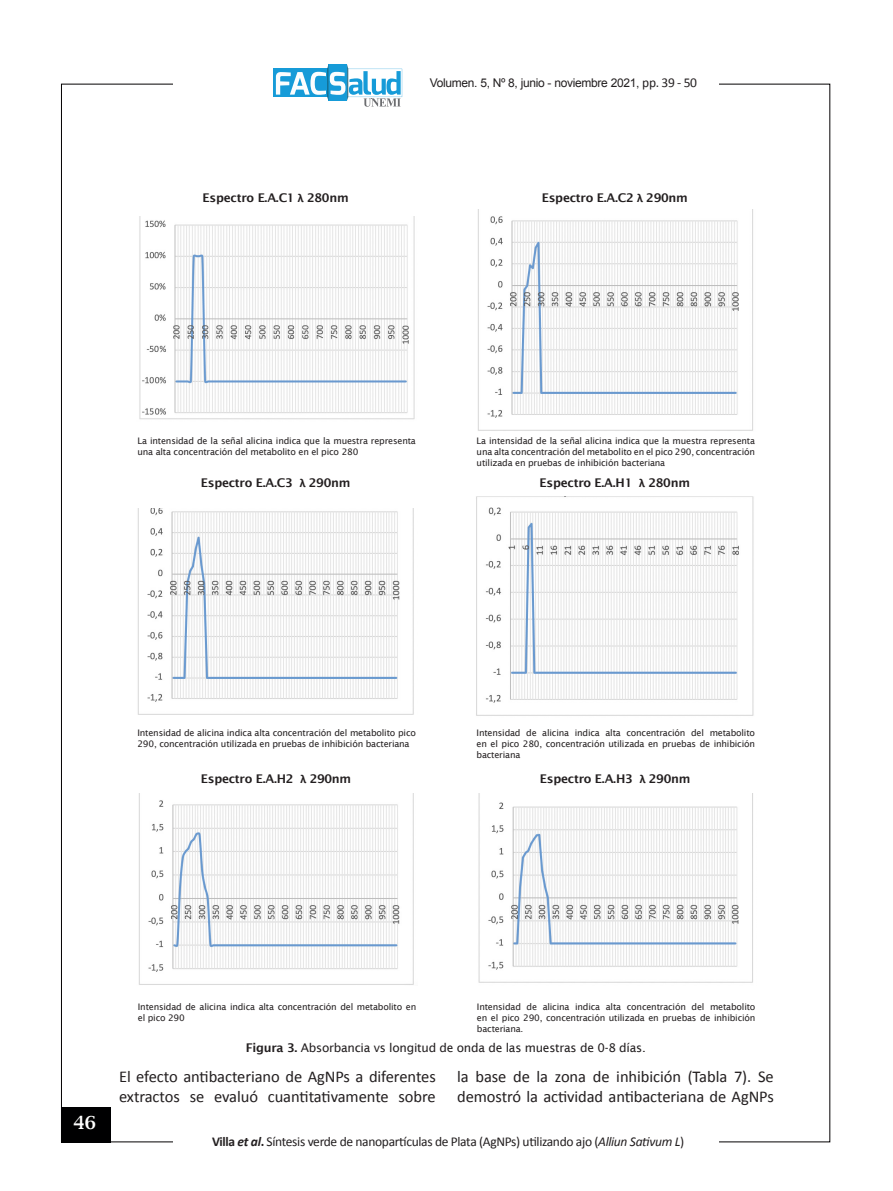
<style>
.page{position:relative;width:893px;height:1191px;background:#fff}
.page>*{position:absolute;margin:0;border:0;box-sizing:border-box;transform-origin:0 0}
.t1{font:600 18px "Lucida Bright";color:#fff}
.t2{font:16.5px/19.5px "Calibri";letter-spacing:-.005em;color:#231f20}
.t3{font:13.5px "Calibri";letter-spacing:-.025em;color:#231f20}
.t4{font:600 12px "Lucida Sans";letter-spacing:-.02em;color:#231f20}
.t5{font:12px "Lucida Sans";letter-spacing:-.02em;color:#231f20}
.t6{font:12px "Arial";letter-spacing:-.025em;color:#231f20}
.t7{font:9px/10.8px "Lucida Sans";letter-spacing:-.02em;color:#231f20;text-align:justify}
.s1{font-family:"Calibri";font-weight:700}
.s2{font-family:"Calibri";font-size:13.5px}
.s3{font-weight:600}
.s4{font-family:"Century Schoolbook";font-weight:700}
.s5{font-weight:700}
.s6{font-weight:700;font-style:italic}
.s7{font-style:italic}
</style>
<div class="page">
<div style="left:61px;top:1107px;width:50px;height:35px;background:#000001"></div>
<svg style="left:273px;top:69px;width:3px;height:28px"></svg>
<svg style="left:276px;top:64px;width:126px;height:43px"></svg>
<img style="left:478px;top:793px;width:275px;height:190px">
<img style="left:139px;top:793px;width:275px;height:192px">
<img style="left:478px;top:209px;width:275px;height:222px">
<img style="left:476px;top:496px;width:278px;height:220px">
<img style="left:139px;top:216px;width:276px;height:204px">
<img style="left:138px;top:508px;width:276px;height:207px">
<h3 class="t4" style="left:203px;top:191px;width:148px">Espectro E.A.C1 <span class="s1">λ</span> 280nm</h3>
<h3 class="t6" style="left:430px;top:75px;width:269px">Volumen. 5, Nº 8, junio - noviembre 2021, <span class="s2">pp. 39 - 50</span></h3>
<h3 class="t4" style="left:542px;top:191px;width:148px">Espectro E.A.C2 <span class="s1">λ</span> 290nm</h3>
<p class="t7" style="left:137px;top:436px;width:280px">La intensidad de la señal alicina indica que la muestra representa una alta concentración del metabolito en el pico 280</p>
<h3 class="t4" style="left:201px;top:476px;width:151px">Espectro E.A.C3 <span class="s1">λ</span> 290nm</h3>
<p class="t7" style="left:477px;top:436px;width:280px">La intensidad de la señal alicina indica que la muestra representa una alta concentración del metabolito en el pico 290, concentración utilizada en pruebas de inhibición bacteriana</p>
<h3 class="t4" style="left:540px;top:476px;width:152px">Espectro E.A.H1 <span class="s1">λ</span> 280nm</h3>
<p class="t7" style="left:137px;top:728px;width:280px">Intensidad de alicina indica alta concentración del metabolito pico<br>290, concentración utilizada en pruebas de inhibición bacteriana</p>
<p class="t7" style="left:477px;top:728px;width:280px">Intensidad de alicina indica alta concentración del metabolito en el pico 280, concentración utilizada en pruebas de inhibición bacteriana</p>
<h3 class="t4" style="left:201px;top:771px;width:152px">Espectro E.A.H2 <span class="s1">λ</span> 290nm</h3>
<h3 class="t4" style="left:540px;top:771px;width:152px">Espectro E.A.H3 <span class="s1">λ</span> 290nm</h3>
<p class="t7" style="left:138px;top:1001px;width:280px">Intensidad de alicina indica alta concentración del metabolito en el pico 290</p>
<p class="t7" style="left:477px;top:1001px;width:280px">Intensidad de alicina indica alta concentración del metabolito en el pico 290, concentración utilizada en pruebas de inhibición bacteriana.</p>
<h3 class="t5" style="left:246px;top:1041px;width:402px"><span class="s3">Figura 3.</span> Absorbancia vs longitud de onda de las muestras de 0-8 días.</h3>
<h2 class="t2" style="left:119px;top:1066px;width:318px">El efecto antibacteriano de AgNPs a diferentes extractos se evaluó cuantitativamente sobre</h2>
<h2 class="t2" style="left:457px;top:1066px;width:318px">la base de la zona de inhibición (Tabla 7). Se demostró la actividad antibacteriana de AgNPs</h2>
<h1 class="t1" style="left:73px;top:1112px;width:47px">46 <span class="s4">│</span></h1>
<h3 class="t3" style="left:212px;top:1133px;width:474px"><span class="s5">Villa</span> <span class="s6">et al</span><span class="s5">.</span> Síntesis verde de nanopartículas de Plata (AgNPs) utilizando ajo (<span class="s7">Alliun Sativum L</span>)</h3>
</div>
